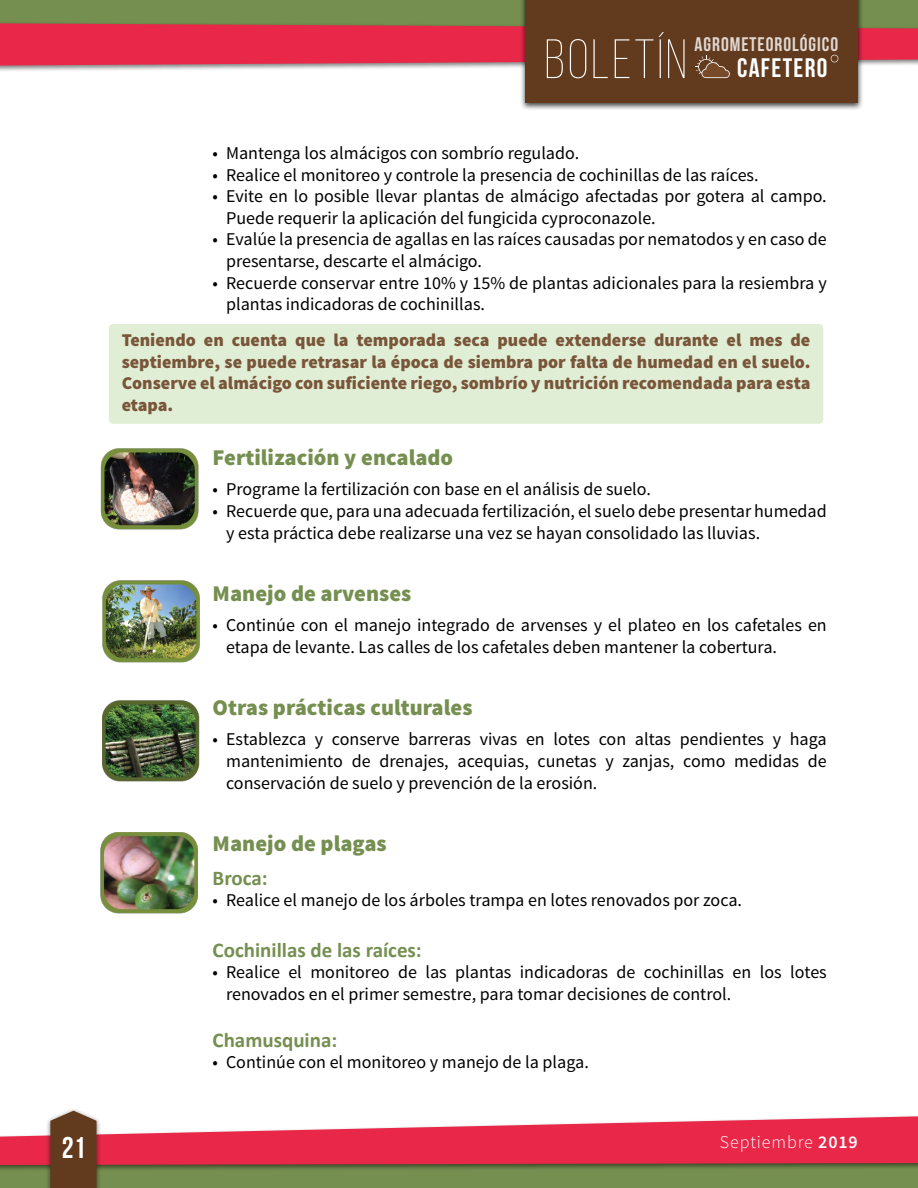
<style>
.page{position:relative;width:918px;height:1188px;background:#fff}
.page>*{position:absolute;margin:0;border:0;box-sizing:border-box;transform-origin:0 0}
.t1{font:300 55.35px "Bebas Neue";letter-spacing:.05em;color:#fff}
.t2{font:30px "Bebas Neue";color:#fff}
.t3{font:26.85px "Bebas Neue";letter-spacing:.05em;color:#fff}
.t4{font:900 22.5px "Source Sans Pro";color:#758f50}
.t5{font:700 21px "Calibri";color:#758f50}
.t6{font:19.65px "Bebas Neue";letter-spacing:.05em;color:#fff}
.t7{font:18px/21.6px "Source Sans Pro";color:#000}
.t8{font:900 18px/21.6px "Source Sans Pro";color:#79553a;text-align:justify}
.t9{font:300 18px "Source Sans Pro";letter-spacing:.05em;color:#fff}
.s1{font-weight:600}
</style>
<div class="page">
<div style="left:0;top:1143px;width:918px;height:45px;background:#758f50"></div>
<div style="left:0;top:0;width:918px;height:55px;background:#758f50"></div>
<div style="left:0;top:1113px;width:918px;height:59px;background:#000;opacity:.5"></div>
<svg style="left:0;top:1116px;width:918px;height:49px;fill:#e92849"></svg>
<div style="left:520px;top:0;width:344px;height:111px;background:#000;opacity:.75"></div>
<div style="left:526px;top:0;width:332px;height:103px;background:#623a1d"></div>
<svg style="left:0;top:23px;width:918px;height:55px"></svg>
<div style="left:45px;top:1107px;width:57px;height:81px;background:#000;opacity:.5"></div>
<svg style="left:50px;top:1111px;width:47px;height:77px;background:#6b452b"></svg>
<img style="left:100px;top:832px;width:98px;height:82px">
<img style="left:102px;top:700px;width:98px;height:82px">
<img style="left:102px;top:580px;width:98px;height:83px">
<img style="left:100px;top:448px;width:99px;height:82px">
<div style="left:109px;top:324px;width:714px;height:100px;background:#dfeed4;border-radius:4px"></div>
<h1 class="t1" style="left:545px;top:30px;width:144px">BOLETÍN</h1>
<p class="t6" style="left:695px;top:34px;width:145px">AGROMETEOROLÓGICO</p>
<h3 class="t3" style="left:737px;top:53px;width:92px">CAFETERO</h3>
<p class="t7" style="left:213px;top:142px;width:368px">• Mantenga los almácigos con sombrío regulado.</p>
<p class="t7" style="left:213px;top:164px;width:548px">• Realice el monitoreo y controle la presencia de cochinillas de las raíces.</p>
<p class="t7" style="left:226px;top:186px;width:602px;text-indent:-14px">• Evite en lo posible llevar plantas de almácigo afectadas por gotera al campo.<br>Puede requerir la aplicación del fungicida cyproconazole.</p>
<p class="t7" style="left:226px;top:229px;width:602px;text-indent:-14px">• Evalúe la presencia de agallas en las raíces causadas por nematodos y en caso de presentarse, descarte el almácigo.</p>
<p class="t7" style="left:226px;top:272px;width:602px;text-indent:-14px">• Recuerde conservar entre 10% y 15% de plantas adicionales para la resiembra y plantas indicadoras de cochinillas.</p>
<p class="t8" style="left:122px;top:330px;width:690px">Teniendo en cuenta que la temporada seca puede extenderse durante el mes de septiembre, se puede retrasar la época de siembra por falta de humedad en el suelo.<br>Conserve el almácigo con suficiente riego, sombrío y nutrición recomendada para esta etapa.</p>
<p class="t4" style="left:213px;top:443px;width:242px">Fertilización y encalado</p>
<p class="t7" style="left:213px;top:479px;width:440px">• Programe la fertilización con base en el análisis de suelo.</p>
<p class="t7" style="left:226px;top:500px;width:602px;text-indent:-14px">• Recuerde que, para una adecuada fertilización, el suelo debe presentar humedad y esta práctica debe realizarse una vez se hayan consolidado las lluvias.</p>
<p class="t4" style="left:213px;top:579px;width:200px">Manejo de arvenses</p>
<p class="t7" style="left:226px;top:615px;width:602px;text-indent:-14px">• Continúe con el manejo integrado de arvenses y el plateo en los cafetales en etapa de levante. Las calles de los cafetales deben mantener la cobertura.</p>
<p class="t4" style="left:213px;top:693px;width:261px">Otras prácticas culturales</p>
<p class="t7" style="left:226px;top:729px;width:602px;text-align:justify;text-indent:-14px">• Establezca y conserve barreras vivas en lotes con altas pendientes y haga mantenimiento de drenajes, acequias, cunetas y zanjas, como medidas de conservación de suelo y prevención de la erosión.</p>
<p class="t4" style="left:213px;top:829px;width:176px">Manejo de plagas</p>
<p class="t5" style="left:213px;top:864px;width:57px">Broca:</p>
<p class="t7" style="left:213px;top:890px;width:531px">• Realice el manejo de los árboles trampa en lotes renovados por zoca.</p>
<p class="t5" style="left:213px;top:936px;width:211px">Cochinillas de las raíces:</p>
<p class="t7" style="left:226px;top:962px;width:602px;text-indent:-14px">• Realice el monitoreo de las plantas indicadoras de cochinillas en los lotes renovados en el primer semestre, para tomar decisiones de control.</p>
<p class="t5" style="left:213px;top:1026px;width:126px">Chamusquina:</p>
<p class="t7" style="left:213px;top:1052px;width:378px">• Continúe con el monitoreo y manejo de la plaga.</p>
<h2 class="t2" style="left:62px;top:1131px;width:25px">21</h2>
<p class="t9" style="left:720px;top:1131px;width:139px">Septiembre <span class="s1">2019</span></p>
</div>
